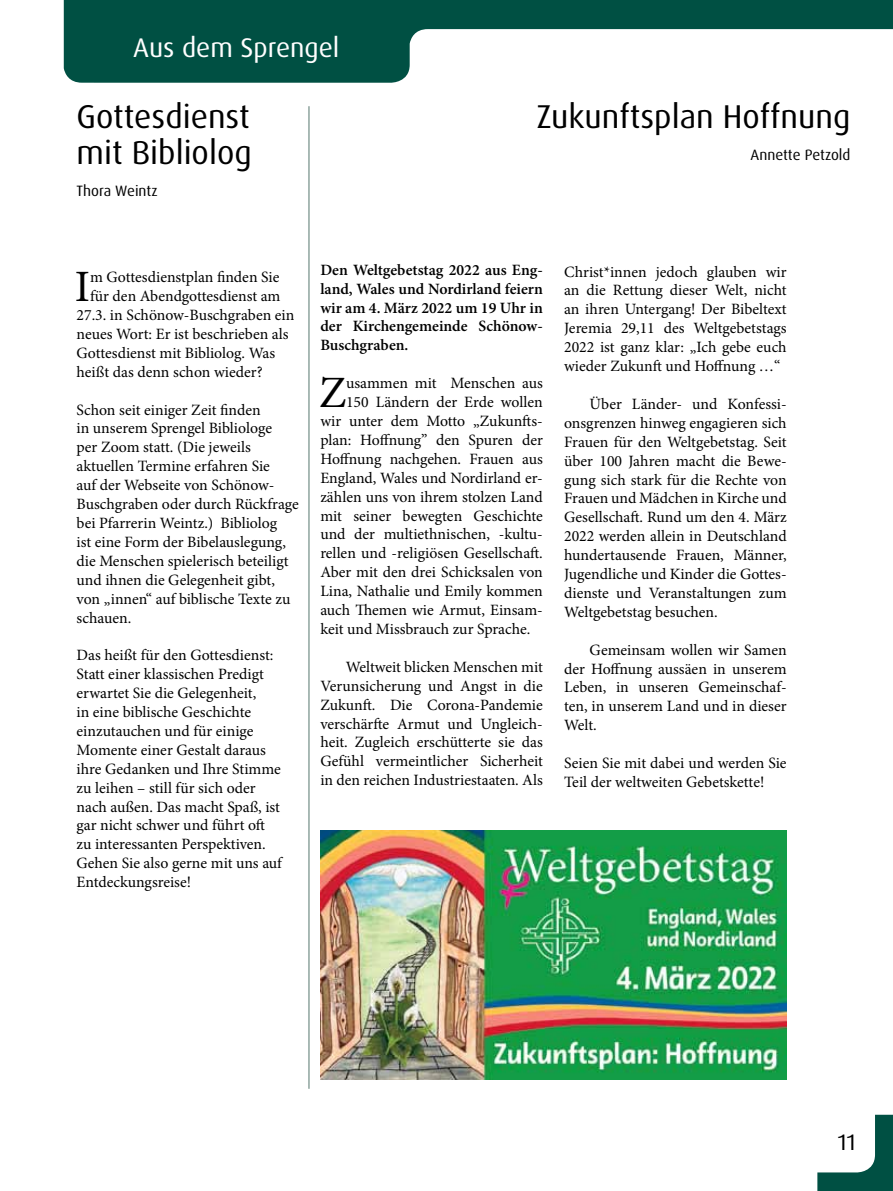
<style>
.page{position:relative;width:893px;height:1191px;background:#fff}
.page>*{position:absolute;margin:0;border:0;box-sizing:border-box;transform-origin:0 0}
.t1{font:44.85px "Minion Pro";color:#000}
.t2{font:33px/36.3px "Dax OT";color:#000}
.t3{font:27px "Dax OT";color:#fff}
.t4{font:22.5px "Dax OT";color:#000}
.t5{font:15.75px/18.9px "Minion Pro";color:#000;text-align:justify}
.t6{font:600 15.75px/18.9px "Minion Pro";color:#000;text-align:justify}
.t7{font:15px "Dax OT";color:#000}
</style>
<div class="page">
<svg style="left:817px;top:1114px;width:76px;height:77px"></svg>
<svg style="left:64px;top:0;width:829px;height:83px;fill:#005043"></svg>
<img style="left:320px;top:830px;width:467px;height:249px">
<hr style="left:308px;top:106px;width:2px;height:982px;background:#8ea49e">
<h3 class="t3" style="left:133px;top:31px;width:208px">Aus dem Sprengel</h3>
<h2 class="t2" style="left:77px;top:99px;width:177px">Gottesdienst mit Bibliolog</h2>
<p class="t7" style="left:77px;top:181px;width:83px">Thora Weintz</p>
<h2 class="t2" style="left:537px;top:99px;width:315px">Zukunftsplan Hoffnung</h2>
<p class="t7" style="left:750px;top:145px;width:101px">Annette Petzold</p>
<h1 class="t1" style="left:75px;top:257px;width:17px">I</h1>
<p class="t5" style="left:90px;top:268px;width:191px">m Gottesdienstplan finden Sie</p>
<p class="t5" style="left:90px;top:287px;width:192px">für den Abendgottesdienst am</p>
<p class="t5" style="left:77px;top:305px;width:219px">27.3. in Schönow-Buschgraben ein</p>
<p class="t5" style="left:77px;top:324px;width:214px">neues Wort: Er ist beschrieben als</p>
<p class="t5" style="left:77px;top:343px;width:200px">Gottesdienst mit Bibliolog. Was</p>
<p class="t5" style="left:77px;top:362px;width:188px">heißt das denn schon wieder?</p>
<p class="t5" style="left:77px;top:400px;width:224px;text-align:left">Schon seit einiger Zeit finden<br>in unserem Sprengel Bibliologe<br>per Zoom statt. (Die jeweils aktuellen Termine erfahren Sie<br>auf der Webseite von Schönow-<br>Buschgraben oder durch Rückfrage bei Pfarrerin Weintz.) Bibliolog<br>ist eine Form der Bibelauslegung, die Menschen spielerisch beteiligt und ihnen die Gelegenheit gibt, von „innen“ auf biblische Texte zu schauen.</p>
<p class="t5" style="left:77px;top:646px;width:207px;text-align:left">Das heißt für den Gottesdienst:<br>Statt einer klassischen Predigt erwartet Sie die Gelegenheit,<br>in eine biblische Geschichte einzutauchen und für einige<br>Momente einer Gestalt daraus ihre Gedanken und Ihre Stimme zu leihen – still für sich oder nach außen. Das macht Spaß, ist gar nicht schwer und führt oft zu interessanten Perspektiven.<br>Gehen Sie also gerne mit uns auf<br>Entdeckungsreise!</p>
<p class="t6" style="left:320px;top:260px;width:224px">Den Weltgebetstag 2022 aus Eng&shy;land, Wales und Nordirland feiern wir am 4. März 2022 um 19 Uhr in der Kirchengemeinde Schönow-Buschgraben.</p>
<h1 class="t1" style="left:319px;top:363px;width:29px">Z</h1>
<p class="t5" style="left:346px;top:374px;width:198px">usammen mit Menschen aus</p>
<p class="t5" style="left:346px;top:393px;width:198px">150 Ländern der Erde wollen</p>
<p class="t5" style="left:320px;top:411px;width:224px">wir unter dem Motto „Zukunfts-</p>
<p class="t5" style="left:320px;top:430px;width:224px">plan: Hoffnung” den Spuren der</p>
<p class="t5" style="left:320px;top:449px;width:224px">Hoffnung nachgehen. Frauen aus</p>
<p class="t5" style="left:320px;top:468px;width:224px">England, Wales und Nordirland er-</p>
<p class="t5" style="left:320px;top:487px;width:224px">zählen uns von ihrem stolzen Land</p>
<p class="t5" style="left:320px;top:506px;width:224px">mit seiner bewegten Geschichte</p>
<p class="t5" style="left:320px;top:525px;width:224px">und der multiethnischen, -kultu-</p>
<p class="t5" style="left:320px;top:544px;width:224px">rellen und -religiösen Gesellschaft.</p>
<p class="t5" style="left:320px;top:563px;width:224px">Aber mit den drei Schicksalen von</p>
<p class="t5" style="left:320px;top:582px;width:224px">Lina, Nathalie und Emily kommen</p>
<p class="t5" style="left:320px;top:600px;width:224px">auch Themen wie Armut, Einsam-</p>
<p class="t5" style="left:320px;top:619px;width:211px">keit und Missbrauch zur Sprache.</p>
<p class="t5" style="left:320px;top:657px;width:224px;text-indent:26px">Weltweit blicken Menschen mit Verunsicherung und Angst in die Zukunft. Die Corona-Pandemie verschärfte Armut und Ungleich&shy;heit. Zugleich erschütterte sie das Gefühl vermeintlicher Sicherheit in den reichen Industriestaaten. Als</p>
<p class="t5" style="left:564px;top:262px;width:224px">Christ*innen jedoch glauben wir an die Rettung dieser Welt, nicht an ihren Untergang! Der Bibeltext Jeremia 29,11 des Weltgebetstags 2022 ist ganz klar: „Ich gebe euch wieder Zukunft und Hoffnung …“</p>
<p class="t5" style="left:564px;top:394px;width:224px;text-indent:26px">Über Länder- und Konfessi&shy;onsgrenzen hinweg engagieren sich Frauen für den Weltgebetstag. Seit über 100 Jahren macht die Bewe&shy;gung sich stark für die Rechte von Frauen und Mädchen in Kirche und Gesellschaft. Rund um den 4. März 2022 werden allein in Deutschland hundertausende Frauen, Männer, Jugendliche und Kinder die Gottes&shy;dienste und Veranstaltungen zum Weltgebetstag besuchen.</p>
<p class="t5" style="left:564px;top:640px;width:224px;text-indent:26px">Gemeinsam wollen wir Samen der Hoffnung aussäen in unserem Leben, in unseren Gemeinschaf&shy;ten, in unserem Land und in dieser Welt.</p>
<p class="t5" style="left:564px;top:753px;width:224px">Seien Sie mit dabei und werden Sie<br>Teil der weltweiten Gebetskette!</p>
<h3 class="t4" style="left:838px;top:1128px;width:19px">11</h3>
</div>
